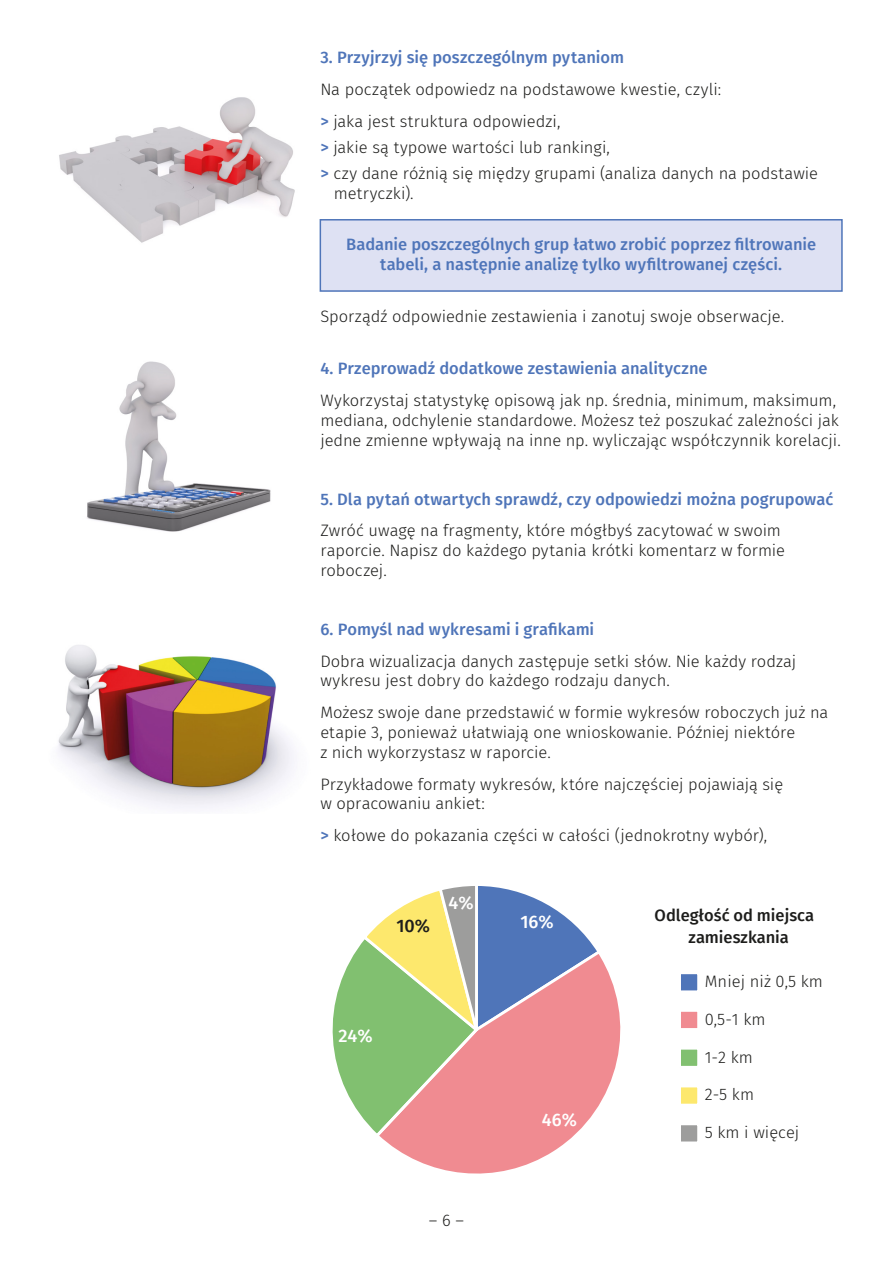
<style>
.page{position:relative;width:893px;height:1263px;background:#fff}
.page>*{position:absolute;margin:0;border:0;box-sizing:border-box;transform-origin:0 0}
.t1{font:500 18px "Fira Sans";color:#fff}
.t2{font:500 18px "Fira Sans";color:#1d1d1b}
.t3{font:300 16.5px/19.8px "Fira Sans";color:#1d1d1b}
.t4{font:500 16.5px/19.8px "Fira Sans";color:#4f75b9;text-align:center}
.t5{font:500 16.5px/22.8px "Fira Sans";color:#1d1d1b;text-align:center}
.s1{font-weight:500;color:#4f75b9}
</style>
<div class="page">
<div style="left:320px;top:219px;width:523px;height:73px;background:#dee1f3;border:2px solid #4f75b9"></div>
<div style="left:679px;top:972px;width:21px;height:21px;background:#4f75b9;border:2px solid #fff"></div>
<div style="left:679px;top:1009px;width:21px;height:21px;background:#f08b91;border:2px solid #fff"></div>
<div style="left:679px;top:1047px;width:21px;height:21px;background:#81c070;border:2px solid #fff"></div>
<div style="left:679px;top:1085px;width:21px;height:21px;background:#fde86d;border:2px solid #fff"></div>
<div style="left:679px;top:1123px;width:21px;height:21px;background:#9d9d9c;border:2px solid #fff"></div>
<svg style="left:332px;top:886px;width:263px;height:244px"></svg>
<svg style="left:373px;top:948px;width:248px;height:226px;background:#d0a89d"></svg>
<img style="left:58px;top:645px;width:236px;height:163px">
<img style="left:87px;top:361px;width:184px;height:171px">
<img style="left:59px;top:97px;width:236px;height:146px">
<h2 class="t4" style="left:320px;top:47px;width:305px">3. Przyjrzyj się poszczególnym pytaniom</h2>
<p class="t3" style="left:320px;top:74px;width:402px;line-height:31.8px">Na początek odpowiedz na podstawowe kwestie, czyli: <span class="s1">&gt;</span> jaka jest struktura odpowiedzi,</p>
<p class="t3" style="left:320px;top:134px;width:499px;line-height:25.8px"><span class="s1">&gt;</span> jakie są typowe wartości lub rankingi,<br><span class="s1">&gt;</span> czy dane różnią się między grupami (analiza danych na podstawie</p>
<p class="t3" style="left:334px;top:183px;width:81px">metryczki).</p>
<p class="t4" style="left:346px;top:234px;width:472px">Badanie poszczególnych grup łatwo zrobić poprzez filtrowanie tabeli, a następnie analizę tylko wyfiltrowanej części.</p>
<p class="t3" style="left:320px;top:306px;width:465px">Sporządź odpowiednie zestawienia i zanotuj swoje obserwacje.</p>
<h2 class="t4" style="left:320px;top:358px;width:389px">4. Przeprowadź dodatkowe zestawienia analityczne</h2>
<p class="t3" style="left:320px;top:390px;width:522px">Wykorzystaj statystykę opisową jak np. średnia, minimum, maksimum, mediana, odchylenie standardowe. Możesz też poszukać zależności jak jedne zmienne wpływają na inne np. wyliczając współczynnik korelacji.</p>
<h2 class="t4" style="left:320px;top:488px;width:514px">5. Dla pytań otwartych sprawdź, czy odpowiedzi można pogrupować</h2>
<p class="t3" style="left:320px;top:521px;width:466px">Zwróć uwagę na fragmenty, które mógłbyś zacytować w swoim raporcie. Napisz do każdego pytania krótki komentarz w formie roboczej.</p>
<h2 class="t4" style="left:320px;top:618px;width:275px">6. Pomyśl nad wykresami i grafikami</h2>
<p class="t3" style="left:320px;top:651px;width:478px">Dobra wizualizacja danych zastępuje setki słów. Nie każdy rodzaj wykresu jest dobry do każdego rodzaju danych.</p>
<p class="t3" style="left:320px;top:702px;width:510px">Możesz swoje dane przedstawić w formie wykresów roboczych już na etapie 3, ponieważ ułatwiają one wnioskowanie. Później niektóre<br>z nich wykorzystasz w raporcie.</p>
<p class="t3" style="left:320px;top:774px;width:464px">Przykładowe formaty wykresów, które najczęściej pojawiają się w opracowaniu ankiet:</p>
<p class="t3" style="left:320px;top:825px;width:448px"><span class="s1">&gt;</span> kołowe do pokazania części w całości (jednokrotny wybór),</p>
<p class="t2" style="left:396px;top:911px;width:35px">10%</p>
<p class="t1" style="left:449px;top:888px;width:27px">4%</p>
<p class="t1" style="left:338px;top:1021px;width:36px">24%</p>
<p class="t3" style="left:429px;top:1210px;width:37px">– 6 –</p>
<p class="t1" style="left:520px;top:907px;width:35px">16%</p>
<p class="t1" style="left:542px;top:1105px;width:36px">46%</p>
<p class="t5" style="left:654px;top:903px;width:161px">Odległość od miejsca zamieszkania</p>
<p class="t3" style="left:705px;top:971px;width:120px">Mniej niż 0,5 km</p>
<p class="t3" style="left:705px;top:1009px;width:62px">0,5-1 km</p>
<p class="t3" style="left:705px;top:1047px;width:50px">1-2 km</p>
<p class="t3" style="left:705px;top:1085px;width:51px">2-5 km</p>
<p class="t3" style="left:705px;top:1122px;width:96px">5 km i więcej</p>
</div>
